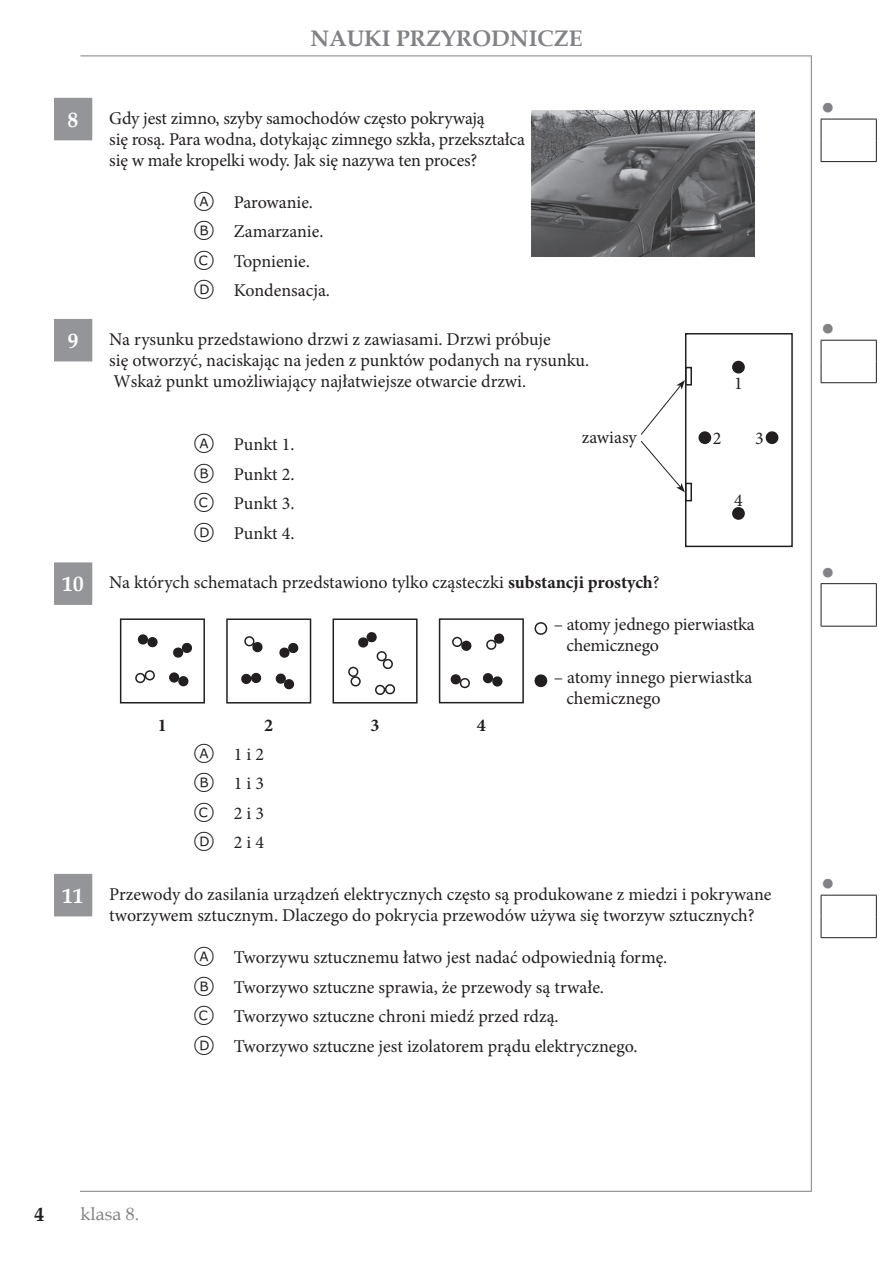
<style>
.page{position:relative;width:893px;height:1263px;background:#fff}
.page>*{position:absolute;margin:0;border:0;box-sizing:border-box;transform-origin:0 0}
.t1{font:700 22.5px "Book Antiqua";color:#808285}
.t2{font:22.5px "Arial";color:#808285}
.t3{font:700 21px "Book Antiqua";color:#fff}
.t4{font:700 19.5px "Book Antiqua";color:#231f20}
.t5{font:18px/29.5px "Minion Pro";color:#231f20}
.t6{font:18px "Book Antiqua";color:#808285}
.t7{font:700 18px "Minion Pro";color:#231f20}
.s1{font-family:"TIMSS options";font-size:24px}
.s2{font-family:"Book Antiqua";font-weight:700;font-size:21px;color:#fff}
.s3{font-weight:700}
</style>
<div class="page">
<hr style="left:80px;top:56px;width:731px;height:1px;background:#808285">
<hr style="left:811px;top:56px;width:1px;height:1136px;background:#808285">
<hr style="left:80px;top:1191px;width:731px;height:1px;background:#808285">
<svg style="left:54px;top:98px;width:38px;height:818px"></svg>
<hr style="left:821px;top:119px;width:56px;height:1px;background:#231f20">
<svg style="left:821px;top:119px;width:1px;height:42px"></svg>
<svg style="left:876px;top:119px;width:1px;height:42px"></svg>
<hr style="left:821px;top:161px;width:56px;height:1px;background:#231f20">
<hr style="left:821px;top:340px;width:56px;height:1px;background:#231f20">
<svg style="left:821px;top:341px;width:1px;height:41px"></svg>
<svg style="left:876px;top:341px;width:1px;height:41px"></svg>
<hr style="left:821px;top:382px;width:56px;height:1px;background:#231f20">
<hr style="left:821px;top:583px;width:56px;height:1px;background:#231f20">
<svg style="left:821px;top:584px;width:1px;height:42px"></svg>
<svg style="left:876px;top:584px;width:1px;height:42px"></svg>
<hr style="left:821px;top:626px;width:56px;height:1px;background:#231f20">
<hr style="left:821px;top:895px;width:56px;height:1px;background:#231f20">
<svg style="left:821px;top:895px;width:1px;height:42px"></svg>
<svg style="left:876px;top:895px;width:1px;height:42px"></svg>
<hr style="left:821px;top:937px;width:56px;height:1px;background:#231f20">
<img style="left:532px;top:111px;width:223px;height:145px">
<div style="left:685px;top:333px;width:108px;height:214px;border:2px solid #231f20"></div>
<div style="left:698px;top:431px;width:13px;height:13px;background:#231f20;border-radius:50%"></div>
<div style="left:766px;top:431px;width:12px;height:13px;background:#231f20;border-radius:50%"></div>
<div style="left:732px;top:361px;width:13px;height:12px;background:#231f20;border-radius:50%"></div>
<div style="left:732px;top:507px;width:13px;height:13px;background:#231f20;border-radius:50%"></div>
<div style="left:685px;top:367px;width:7px;height:19px;border:2px solid #231f20"></div>
<div style="left:685px;top:483px;width:7px;height:18px;border:2px solid #231f20"></div>
<svg style="left:640px;top:380px;width:45px;height:112px"></svg>
<div style="left:120px;top:618px;width:85px;height:85px;border:2px solid #231f20"></div>
<div style="left:135px;top:673px;width:10px;height:10px;border:2px solid #231f20;border-radius:50%"></div>
<div style="left:145px;top:670px;width:10px;height:10px;border:2px solid #231f20;border-radius:50%"></div>
<div style="left:179px;top:677px;width:9px;height:8px;background:#231f20;border-radius:50%"></div>
<div style="left:178px;top:676px;width:10px;height:10px;border:2px solid #231f20;border-radius:50%"></div>
<div style="left:170px;top:673px;width:8px;height:9px;background:#231f20;border-radius:50%"></div>
<div style="left:169px;top:672px;width:10px;height:11px;border:2px solid #231f20;border-radius:50%"></div>
<svg style="left:173px;top:642px;width:19px;height:16px"></svg>
<div style="left:148px;top:637px;width:9px;height:10px;background:#231f20;border-radius:50%"></div>
<div style="left:147px;top:637px;width:11px;height:10px;border:2px solid #231f20;border-radius:50%"></div>
<div style="left:138px;top:635px;width:10px;height:9px;background:#231f20;border-radius:50%"></div>
<div style="left:138px;top:634px;width:10px;height:11px;border:2px solid #231f20;border-radius:50%"></div>
<div style="left:226px;top:618px;width:85px;height:85px;border:2px solid #231f20"></div>
<div style="left:242px;top:674px;width:9px;height:10px;background:#231f20;border-radius:4px"></div>
<div style="left:241px;top:673px;width:11px;height:11px;border:2px solid #231f20;border-radius:4px"></div>
<div style="left:251px;top:673px;width:10px;height:10px;background:#231f20;border-radius:4px"></div>
<div style="left:251px;top:672px;width:11px;height:11px;border:2px solid #231f20;border-radius:4px"></div>
<svg style="left:275px;top:673px;width:20px;height:17px"></svg>
<svg style="left:279px;top:642px;width:20px;height:16px"></svg>
<svg style="left:244px;top:636px;width:19px;height:17px"></svg>
<div style="left:333px;top:618px;width:85px;height:85px;border:2px solid #231f20"></div>
<div style="left:348px;top:667px;width:10px;height:10px;border:2px solid #231f20;border-radius:50%"></div>
<div style="left:350px;top:676px;width:11px;height:11px;border:2px solid #231f20;border-radius:50%"></div>
<svg style="left:375px;top:684px;width:20px;height:11px"></svg>
<svg style="left:356px;top:632px;width:37px;height:38px"></svg>
<div style="left:439px;top:618px;width:85px;height:85px;border:2px solid #231f20"></div>
<svg style="left:450px;top:674px;width:20px;height:15px"></svg>
<div style="left:493px;top:677px;width:9px;height:9px;background:#231f20;border-radius:50%"></div>
<div style="left:492px;top:676px;width:11px;height:11px;border:2px solid #231f20;border-radius:50%"></div>
<div style="left:484px;top:674px;width:8px;height:9px;background:#231f20;border-radius:50%"></div>
<div style="left:483px;top:673px;width:10px;height:10px;border:2px solid #231f20;border-radius:50%"></div>
<svg style="left:486px;top:633px;width:19px;height:17px"></svg>
<div style="left:452px;top:637px;width:10px;height:10px;border:2px solid #231f20;border-radius:50%"></div>
<div style="left:462px;top:641px;width:9px;height:9px;background:#231f20;border-radius:50%"></div>
<div style="left:461px;top:641px;width:10px;height:10px;border:2px solid #231f20;border-radius:50%"></div>
<svg style="left:534px;top:674px;width:14px;height:13px"></svg>
<svg style="left:534px;top:622px;width:14px;height:13px"></svg>
<p class="t1" style="left:311px;top:23px;width:273px">NAUKI PRZYRODNICZE</p>
<p class="t3" style="left:68px;top:105px;width:12px">8</p>
<p class="t5" style="left:109px;top:107px;width:417px;line-height:21px">Gdy jest zimno, szyby samochodów często pokrywają<br>się rosą. Para wodna, dotykając zimnego szkła, przekształca się w małe kropelki wody. Jak się nazywa ten proces?</p>
<p class="t5" style="left:194px;top:187px;width:137px"><span class="s1">A</span> Parowanie.<br><span class="s1">B</span> Zamarzanie.<br><span class="s1">C</span> Topnienie.<br><span class="s1">D</span> Kondensacja.</p>
<p class="t3" style="left:68px;top:326px;width:12px">9</p>
<p class="t5" style="left:109px;top:324px;width:443px">Na rysunku przedstawiono drzwi z zawiasami. Drzwi próbuje</p>
<p class="t5" style="left:109px;top:350px;width:481px;line-height:21px">się otworzyć, naciskając na jeden z punktów podanych na rysunku.<br>Wskaż punkt umożliwiający najłatwiejsze otwarcie drzwi.</p>
<p class="t5" style="left:194px;top:430px;width:102px;text-align:justify"><span class="s1">A</span> Punkt 1.<br><span class="s1">B</span> Punkt 2.<br><span class="s1">C</span> Punkt 3.<br><span class="s1">D</span> Punkt 4.</p>
<p class="t5" style="left:582px;top:422px;width:57px">zawiasy</p>
<p class="t5" style="left:734px;top:369px;width:10px">1</p>
<p class="t5" style="left:713px;top:424px;width:10px">2</p>
<p class="t5" style="left:755px;top:424px;width:10px">3</p>
<p class="t5" style="left:734px;top:485px;width:10px">4</p>
<p class="t5" style="left:63px;top:568px;width:598px"><span class="s2">10</span> Na których schematach przedstawiono tylko cząsteczki <span class="s3">substancji prostych</span>?</p>
<p class="t5" style="left:566px;top:614px;width:190px;line-height:21px;text-indent:-13px">– atomy jednego pierwiastka chemicznego</p>
<p class="t5" style="left:566px;top:667px;width:187px;line-height:21px;text-indent:-13px">– atomy innego pierwiastka chemicznego</p>
<p class="t7" style="left:158px;top:712px;width:10px">1</p>
<p class="t7" style="left:264px;top:712px;width:10px">2</p>
<p class="t7" style="left:371px;top:712px;width:10px">3</p>
<p class="t7" style="left:477px;top:712px;width:10px">4</p>
<p class="t5" style="left:194px;top:739px;width:71px;text-align:justify"><span class="s1">A</span> 1 i 2<br><span class="s1">B</span> 1 i 3<br><span class="s1">C</span> 2 i 3<br><span class="s1">D</span> 2 i 4</p>
<p class="t5" style="left:109px;top:883px;width:664px;line-height:21px;text-indent:-47px"><span class="s2">11</span> Przewody do zasilania urządzeń elektrycznych często są produkowane z miedzi i pokrywane tworzywem sztucznym. Dlaczego do pokrycia przewodów używa się tworzyw sztucznych?</p>
<p class="t5" style="left:194px;top:942px;width:475px"><span class="s1">A</span> Tworzywu sztucznemu łatwo jest nadać odpowiednią formę.<br><span class="s1">B</span> Tworzywo sztuczne sprawia, że przewody są trwałe.<br><span class="s1">C</span> Tworzywo sztuczne chroni miedź przed rdzą.<br><span class="s1">D</span> Tworzywo sztuczne jest izolatorem prądu elektrycznego.</p>
<p class="t2" style="left:821px;top:92px;width:15px">●</p>
<p class="t2" style="left:821px;top:313px;width:15px">●</p>
<p class="t2" style="left:821px;top:556px;width:15px">●</p>
<p class="t2" style="left:821px;top:868px;width:15px">●</p>
<p class="t4" style="left:35px;top:1201px;width:11px">4</p>
<p class="t6" style="left:81px;top:1201px;width:60px">klasa 8.</p>
</div>
